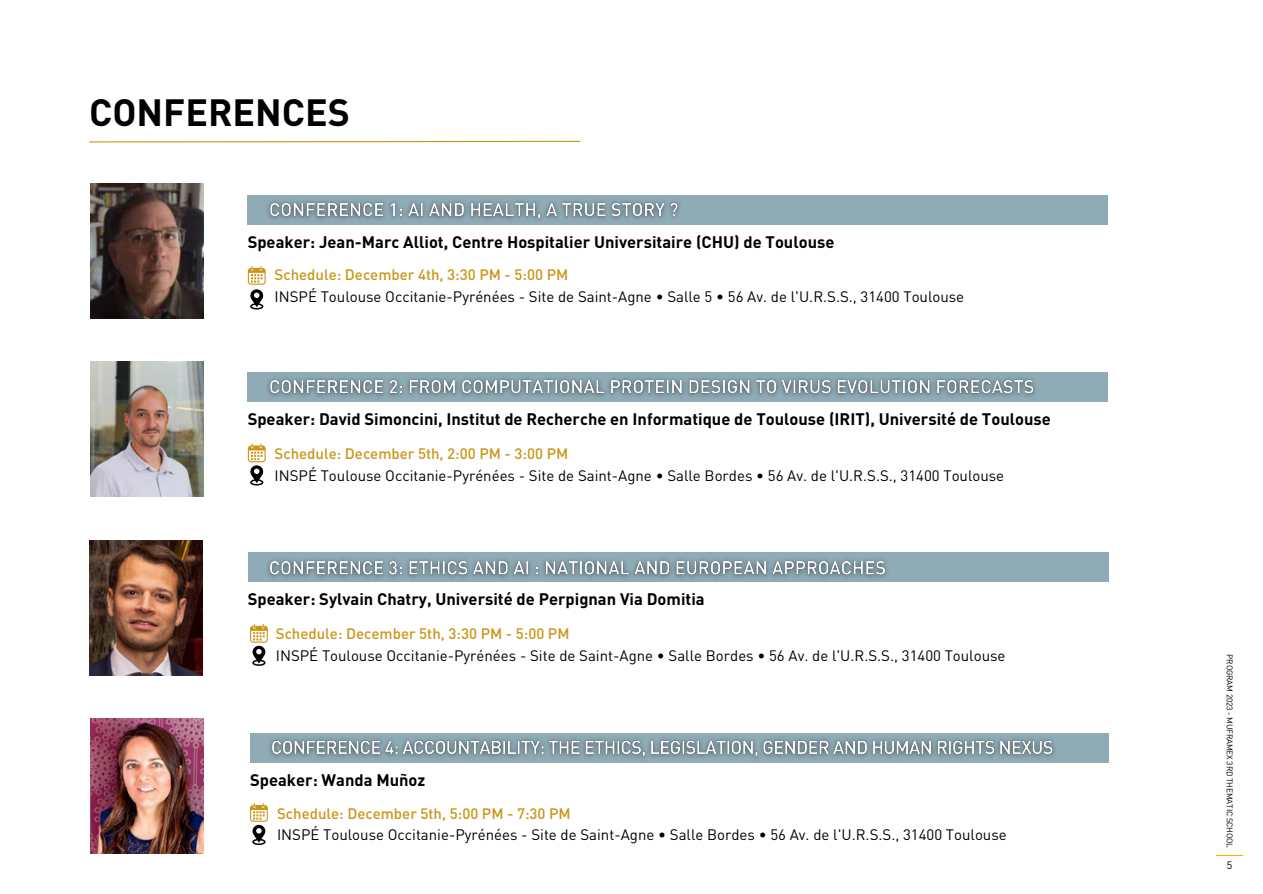
<style>
.page{position:relative;width:1263px;height:894px;background:#fff}
.page>*{position:absolute;margin:0;border:0;box-sizing:border-box;transform-origin:0 0}
.t1{font:700 37.5px "DIN Pro";color:#000}
.t2{font:700 16.5px "DIN Pro";color:#000}
.t3{font:15px "DIN Pro";color:#000}
.t4{font:500 15px "DIN Pro";color:#cb9517}
.t5{font:10.5px "DIN Pro";color:#000}
.t6{font:8.25px "DIN Pro";letter-spacing:-.02em;color:#000}
</style>
<div class="page">
<img style="left:90px;top:183px;width:114px;height:135px">
<div style="left:247px;top:195px;width:861px;height:29px;background:#8fabb6"></div>
<img style="left:262px;top:201px;width:425px;height:24px">
<img style="left:90px;top:361px;width:114px;height:135px">
<div style="left:247px;top:372px;width:861px;height:29px;background:#8fabb6"></div>
<img style="left:262px;top:378px;width:780px;height:24px">
<img style="left:89px;top:540px;width:114px;height:135px">
<div style="left:248px;top:552px;width:860px;height:29px;background:#8fabb6"></div>
<img style="left:263px;top:559px;width:631px;height:23px">
<img style="left:90px;top:718px;width:114px;height:135px">
<div style="left:250px;top:732px;width:858px;height:30px;background:#8fabb6"></div>
<img style="left:265px;top:732px;width:797px;height:31px">
<svg style="left:248px;top:266px;width:18px;height:43px"></svg>
<svg style="left:248px;top:443px;width:18px;height:42px"></svg>
<svg style="left:250px;top:624px;width:18px;height:41px"></svg>
<svg style="left:250px;top:803px;width:18px;height:41px"></svg>
<svg style="left:89px;top:140px;width:492px;height:3px"></svg>
<svg style="left:1216px;top:854px;width:27px;height:1px"></svg>
<p class="t1" style="left:89px;top:87px;width:262px">CONFERENCES</p>
<p class="t2" style="left:248px;top:230px;width:588px">Speaker: Jean-Marc Alliot, Centre Hospitalier Universitaire (CHU) de Toulouse</p>
<p class="t4" style="left:275px;top:264px;width:295px">Schedule: December 4th, 3:30 PM - 5:00 PM</p>
<p class="t3" style="left:275px;top:286px;width:691px">INSPÉ Toulouse Occitanie-Pyrénées - Site de Saint-Agne • Salle 5 • 56 Av. de l'U.R.S.S., 31400 Toulouse</p>
<p class="t2" style="left:248px;top:407px;width:805px">Speaker: David Simoncini, Institut de Recherche en Informatique de Toulouse (IRIT), Université de Toulouse</p>
<p class="t4" style="left:275px;top:443px;width:295px">Schedule: December 5th, 2:00 PM - 3:00 PM</p>
<p class="t3" style="left:275px;top:465px;width:731px">INSPÉ Toulouse Occitanie-Pyrénées - Site de Saint-Agne • Salle Bordes • 56 Av. de l'U.R.S.S., 31400 Toulouse</p>
<p class="t2" style="left:248px;top:588px;width:458px">Speaker: Sylvain Chatry, Université de Perpignan Via Domitia</p>
<p class="t4" style="left:276px;top:623px;width:295px">Schedule: December 5th, 3:30 PM - 5:00 PM</p>
<p class="t3" style="left:276px;top:645px;width:731px">INSPÉ Toulouse Occitanie-Pyrénées - Site de Saint-Agne • Salle Bordes • 56 Av. de l'U.R.S.S., 31400 Toulouse</p>
<p class="t2" style="left:250px;top:768px;width:177px">Speaker: Wanda Muñoz</p>
<p class="t4" style="left:277px;top:802px;width:295px">Schedule: December 5th, 5:00 PM - 7:30 PM</p>
<p class="t3" style="left:277px;top:824px;width:731px">INSPÉ Toulouse Occitanie-Pyrénées - Site de Saint-Agne • Salle Bordes • 56 Av. de l'U.R.S.S., 31400 Toulouse</p>
<p class="t6" style="left:1235px;top:654px;width:195px;rotate:90deg">PROGRAM 2023 - MUFRAMEX 3RD THEMATIC SCHOOL</p>
<p class="t5" style="left:1227px;top:858px;width:7px">5</p>
</div>
